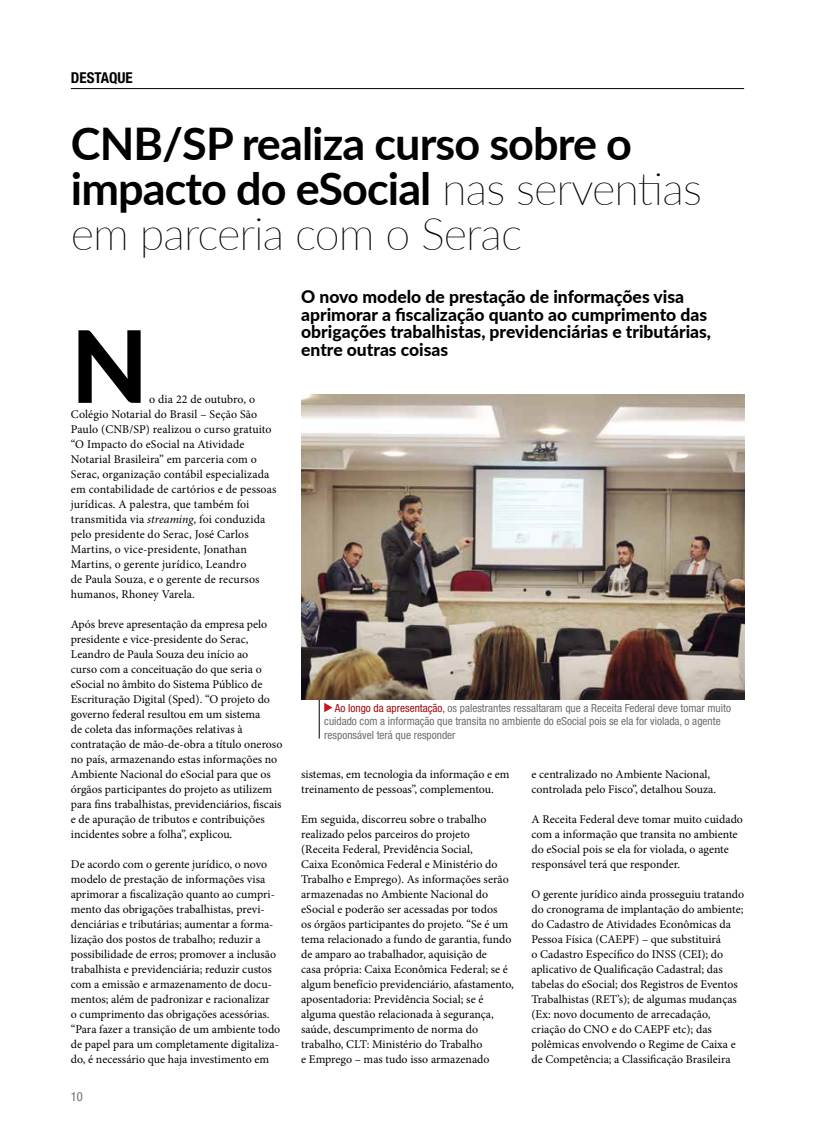
<style>
.page{position:relative;width:815px;height:1134px;background:#fff}
.page>*{position:absolute;margin:0;border:0;box-sizing:border-box;transform-origin:0 0}
.t1{font:800 100px "Lato";color:#000}
.t2{font:700 45px/45px "Lato";letter-spacing:-.02em;color:#000}
.t3{font:800 17.5px/17.5px "Lato";color:#000}
.t4{font:700 condensed 15px "Helvetica Neue";color:#000}
.t5{font:condensed 12.5px "Helvetica Neue";color:#6d6e71}
.t6{font:11.88px/15px "Minion Pro";color:#000}
.t7{font:condensed 11.25px/13.5px "Helvetica Neue";color:#6d6e71}
.s1{font-weight:100}
.s2{font-style:italic}
.s3{color:#9e0b0f}
</style>
<div class="page">
<hr style="left:71px;top:88px;width:673px;height:1px;background:#000">
<hr style="left:319px;top:699px;width:1px;height:39px;background:#000">
<svg style="left:324px;top:703px;width:8px;height:9px"></svg>
<img style="left:301px;top:394px;width:443px;height:305px">
<p class="t4" style="left:71px;top:68px;width:63px">DESTAQUE</p>
<h2 class="t2" style="left:71px;top:119px;width:633px">CNB/SP realiza curso sobre o impacto do eSocial <span class="s1">nas serventias em parceria com o Serac</span></h2>
<h3 class="t3" style="left:301px;top:287px;width:411px">O novo modelo de prestação de informações visa aprimorar a fiscalização quanto ao cumprimento das obrigações trabalhistas, previdenciárias e tributárias, entre outras coisas</h3>
<h1 class="t1" style="left:71px;top:292px;width:79px">N</h1>
<p class="t6" style="left:71px;top:392px;width:207px;text-indent:78px">o dia 22 de outubro, o Colégio Notarial do Brasil – Seção São Paulo (CNB/SP) realizou o curso gratuito “O Impacto do eSocial na Atividade Notarial Brasileira” em parceria com o Serac, organização contábil especializada em contabilidade de cartórios e de pessoas jurídicas. A palestra, que também foi transmitida via <span class="s2">streaming</span>, foi conduzida pelo presidente do Serac, José Carlos Martins, o vice-presidente, Jonathan Martins, o gerente jurídico, Leandro<br>de Paula Souza, e o gerente de recursos humanos, Rhoney Varela.</p>
<p class="t6" style="left:71px;top:617px;width:213px">Após breve apresentação da empresa pelo presidente e vice-presidente do Serac, Leandro de Paula Souza deu início ao<br>curso com a conceituação do que seria o eSocial no âmbito do Sistema Público de Escrituração Digital (Sped). “O projeto do governo federal resultou em um sistema<br>de coleta das informações relativas à contratação de mão-de-obra a título oneroso no país, armazenando estas informações no Ambiente Nacional do eSocial para que os órgãos participantes do projeto as utilizem para fins trabalhistas, previdenciários, fiscais e de apuração de tributos e contribuições incidentes sobre a folha”, explicou.</p>
<p class="t6" style="left:71px;top:857px;width:211px">De acordo com o gerente jurídico, o novo modelo de prestação de informações visa aprimorar a fiscalização quanto ao cumpri&shy;mento das obrigações trabalhistas, previ&shy;denciárias e tributárias; aumentar a forma&shy;lização dos postos de trabalho; reduzir a possibilidade de erros; promover a inclusão trabalhista e previdenciária; reduzir custos com a emissão e armazenamento de docu&shy;mentos; além de padronizar e racionalizar<br>o cumprimento das obrigações acessórias. “Para fazer a transição de um ambiente todo de papel para um completamente digitaliza&shy;do, é necessário que haja investimento em</p>
<p class="t7" style="left:324px;top:701px;width:408px;text-indent:11px"><span class="s3">Ao longo da apresentação,</span> os palestrantes ressaltaram que a Receita Federal deve tomar muito cuidado com a informação que transita no ambiente do eSocial pois se ela for violada, o agente responsável terá que responder</p>
<p class="t6" style="left:531px;top:767px;width:186px">e centralizado no Ambiente Nacional, controlada pelo Fisco”, detalhou Souza.</p>
<p class="t6" style="left:531px;top:812px;width:213px">A Receita Federal deve tomar muito cuidado com a informação que transita no ambiente do eSocial pois se ela for violada, o agente responsável terá que responder.</p>
<p class="t6" style="left:531px;top:887px;width:214px">O gerente jurídico ainda prosseguiu tratando do cronograma de implantação do ambiente; do Cadastro de Atividades Econômicas da Pessoa Física (CAEPF) – que substituirá<br>o Cadastro Específico do INSS (CEI); do aplicativo de Qualificação Cadastral; das tabelas do eSocial; dos Registros de Eventos Trabalhistas (RET’s); de algumas mudanças (Ex: novo documento de arrecadação, criação do CNO e do CAEPF etc); das polêmicas envolvendo o Regime de Caixa e de Competência; a Classificação Brasileira</p>
<p class="t6" style="left:301px;top:767px;width:210px">sistemas, em tecnologia da informação e em treinamento de pessoas”, complementou.</p>
<p class="t6" style="left:301px;top:812px;width:214px">Em seguida, discorreu sobre o trabalho realizado pelos parceiros do projeto<br>(Receita Federal, Previdência Social,<br>Caixa Econômica Federal e Ministério do Trabalho e Emprego). As informações serão armazenadas no Ambiente Nacional do eSocial e poderão ser acessadas por todos<br>os órgãos participantes do projeto. “Se é um tema relacionado a fundo de garantia, fundo de amparo ao trabalhador, aquisição de<br>casa própria: Caixa Econômica Federal; se é algum benefício previdenciário, afastamento, aposentadoria: Previdência Social; se é alguma questão relacionada à segurança, saúde, descumprimento de norma do trabalho, CLT: Ministério do Trabalho<br>e Emprego – mas tudo isso armazenado</p>
<p class="t5" style="left:71px;top:1090px;width:13px">10</p>
</div>
